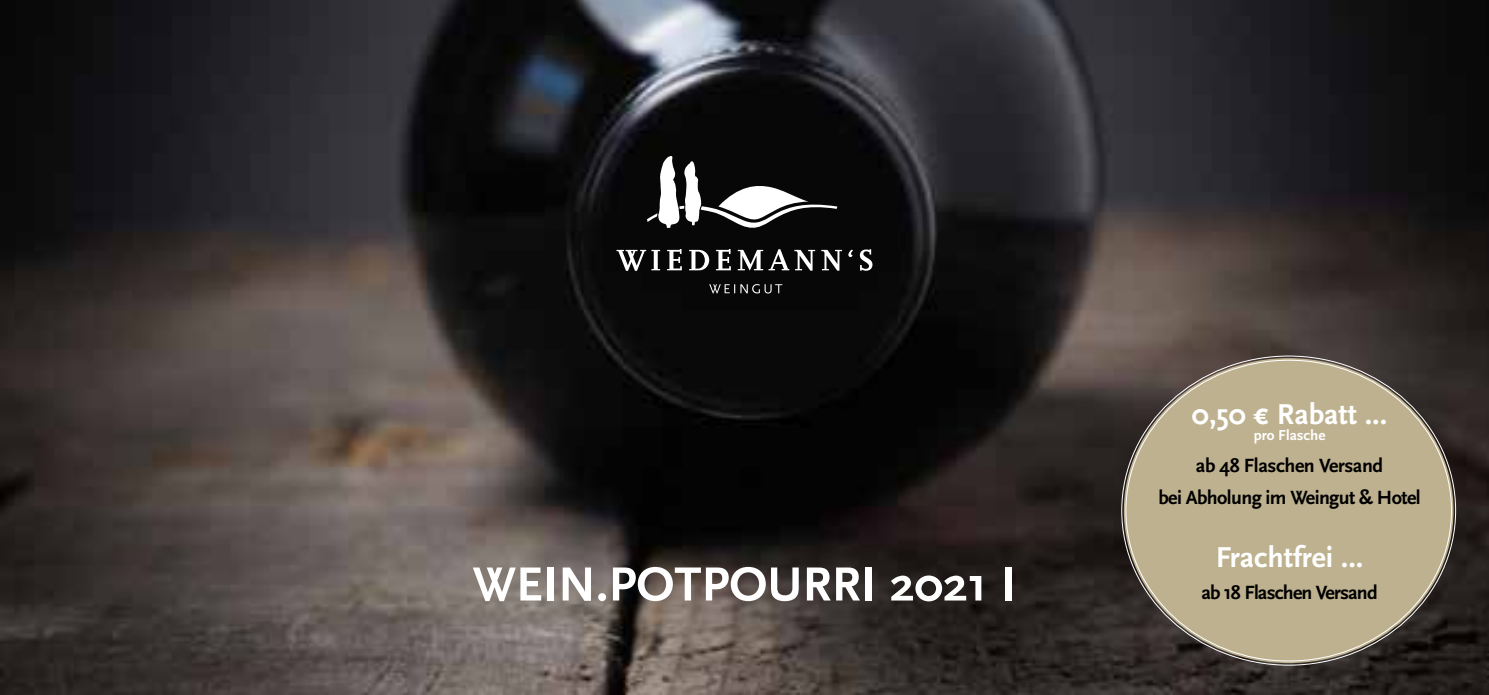
<style>
.page{position:relative;width:1489px;height:695px;background:#fff}
.page>*{position:absolute;margin:0;border:0;box-sizing:border-box;transform-origin:0 0}
.t1{font:700 50px "Scala Sans Pro";color:#fff}
.t2{font:700 30px "Scala Sans Pro";color:#fff}
.t3{font:700 20px/32px "Scala Sans Pro";letter-spacing:-.03em;color:#000;text-align:center}
.t4{font:700 15px "Scala Sans Pro";color:#fff}
</style>
<div class="page">
<img style="left:0;top:0;width:1488px;height:694px">
<svg style="left:647px;top:156px;width:190px;height:76px"></svg>
<svg style="left:616px;top:249px;width:256px;height:22px"></svg>
<svg style="left:709px;top:284px;width:73px;height:9px"></svg>
<div style="left:1123px;top:358px;width:330px;height:305px;background:#beb18f;border-radius:50%"></div>
<h1 class="t1" style="left:472px;top:554px;width:545px">WEIN.POTPOURRI 2021 I</h1>
<h2 class="t2" style="left:1191px;top:396px;width:197px">0,50 € Rabatt ...</h2>
<p class="t4" style="left:1253px;top:426px;width:73px">pro Flasche</p>
<p class="t3" style="left:1158px;top:449px;width:264px">ab 48 Flaschen Versand<br>bei Abholung im Weingut &amp; Hotel</p>
<h2 class="t2" style="left:1215px;top:540px;width:149px">Frachtfrei ...</h2>
<p class="t3" style="left:1201px;top:576px;width:178px">ab 18 Flaschen Versand</p>
</div>
